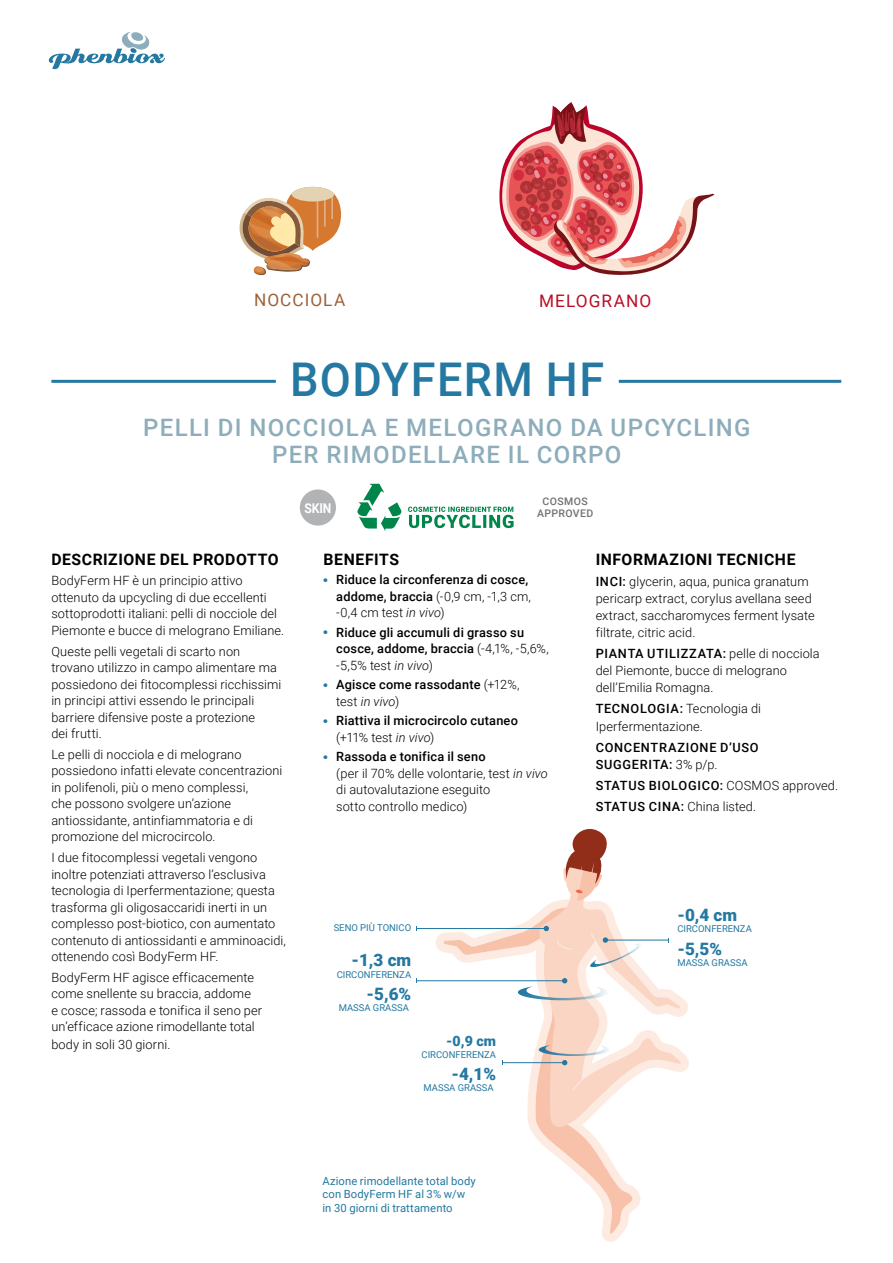
<style>
.page{position:relative;width:893px;height:1263px;background:#fff}
.page>*{position:absolute;margin:0;border:0;box-sizing:border-box;transform-origin:0 0}
._1_Titolo_scheda{font:500 46.5px "Roboto";letter-spacing:.035em;color:#2478a1}
._2_Sottotitolo_sched{font:500 24px/27px "Roboto";letter-spacing:.055em;color:#8dadbb;text-align:center}
.icone_-_ginger{font:17.25px "Roboto";letter-spacing:.06em;color:#bb0d26}
.icone_-_ginger-2{font:17.25px "Roboto";letter-spacing:.06em;color:#9d623b}
.t1{font:900 17.1px "Roboto";color:#2478a1}
._3_Titoletto{font:700 15.75px "Roboto";letter-spacing:.035em;color:#000}
.t2{font:900 14.25px "Roboto";color:#2478a1}
.t3{font:700 13.5px "Roboto";color:#fff;scale:.9 1}
._4_Testo_scheda{font:300 12.75px/16.5px "Roboto";letter-spacing:.01em;color:#000}
._4_Testo_elenco{font:500 12.75px/16.5px "Roboto";letter-spacing:.015em;color:#000}
._4_Testo_elenco-2{font:300 12.75px/16.8px "Roboto";letter-spacing:.005em;color:#000}
._4_Testo_scheda-2{font:500 12.75px/17px "Roboto";letter-spacing:.055em;color:#000}
._5_Didascalie_NEW{font:11.25px/13.5px "Roboto";letter-spacing:.01em;color:#2478a1}
.t4{font:500 10.5px "Roboto";letter-spacing:.035em;color:#707172}
.t5{font:9.45px "Roboto";color:#2478a1}
.s1{font-weight:300}
.s2{font-weight:300;font-style:italic}
.s3{font-weight:500}
.s4{font-style:italic}
</style>
<div class="page">
<svg style="left:49px;top:32px;width:116px;height:37px"></svg>
<svg style="left:499px;top:102px;width:215px;height:173px"></svg>
<hr style="left:51px;top:380px;width:225px;height:3px;background:#2478a1">
<hr style="left:619px;top:380px;width:222px;height:3px;background:#2478a1">
<svg style="left:239px;top:187px;width:102px;height:88px"></svg>
<div style="left:300px;top:489px;width:36px;height:37px;background:#b1b3b4;border-radius:50%"></div>
<svg style="left:357px;top:484px;width:44px;height:47px"></svg>
<svg style="left:408px;top:507px;width:106px;height:21px"></svg>
<svg style="left:435px;top:933px;width:254px;height:309px"></svg>
<hr style="left:417px;top:928px;width:129px;height:1px;background:#2478a1">
<hr style="left:417px;top:980px;width:148px;height:1px;background:#2478a1">
<svg style="left:444px;top:829px;width:238px;height:406px"></svg>
<p class="icone_-_ginger-2" style="left:254px;top:288px;width:93px">NOCCIOLA</p>
<p class="icone_-_ginger" style="left:539px;top:288px;width:114px">MELOGRANO</p>
<p class="_1_Titolo_scheda" style="left:290px;top:347px;width:316px">BODYFERM HF</p>
<p class="_2_Sottotitolo_sched" style="left:143px;top:413px;width:609px">PELLI DI NOCCIOLA E MELOGRANO DA UPCYCLING<br>PER RIMODELLARE IL CORPO</p>
<p class="t3" style="left:304px;top:498px;width:32px">SKIN</p>
<p class="t4" style="left:543px;top:494px;width:47px">COSMOS</p>
<p class="t4" style="left:537px;top:506px;width:58px">APPROVED</p>
<p class="_3_Titoletto" style="left:51px;top:548px;width:229px">DESCRIZIONE DEL PRODOTTO</p>
<p class="_4_Testo_scheda" style="left:51px;top:572px;width:234px">BodyFerm HF è un principio attivo ottenuto da upcycling di due eccellenti sottoprodotti italiani: pelli di nocciole del Piemonte e bucce di melograno Emiliane.</p>
<p class="_4_Testo_scheda" style="left:51px;top:642px;width:232px">Queste pelli vegetali di scarto non trovano utilizzo in campo alimentare ma possiedono dei fitocomplessi ricchissimi in principi attivi essendo le principali barriere difensive poste a protezione<br>dei frutti.</p>
<p class="_4_Testo_scheda" style="left:51px;top:746px;width:233px">Le pelli di nocciola e di melograno possiedono infatti elevate concentrazioni in polifenoli, più o meno complessi,<br>che possono svolgere un’azione antiossidante, antinfiammatoria e di promozione del microcircolo.</p>
<p class="_4_Testo_scheda" style="left:51px;top:849px;width:236px">I due fitocomplessi vegetali vengono inoltre potenziati attraverso l’esclusiva tecnologia di Iperfermentazione; questa trasforma gli oligosaccaridi inerti in un complesso post-biotico, con aumentato contenuto di antiossidanti e amminoacidi, ottenendo così BodyFerm HF.</p>
<p class="_4_Testo_scheda" style="left:51px;top:968px;width:212px">BodyFerm HF agisce efficacemente come snellente su braccia, addome<br>e cosce; rassoda e tonifica il seno per un’efficace azione rimodellante total body in soli 30 giorni.</p>
<p class="_3_Titoletto" style="left:324px;top:548px;width:77px">BENEFITS</p>
<p class="_4_Testo_elenco" style="left:336px;top:571px;width:196px;text-indent:-13px"><sup>●</sup> Riduce la circonferenza di cosce, addome, braccia <span class="s1">(-0,9 cm, -1,3 cm, -0,4 cm test</span> <span class="s2">in vivo</span><span class="s1">)</span></p>
<p class="_4_Testo_elenco" style="left:336px;top:623px;width:214px;text-indent:-13px"><sup>●</sup> Riduce gli accumuli di grasso su cosce, addome, braccia <span class="s1">(-4,1%, -5,6%, -5,5% test</span> <span class="s2">in vivo</span><span class="s1">)</span></p>
<p class="_4_Testo_elenco" style="left:336px;top:676px;width:185px;text-indent:-13px"><sup>●</sup> Agisce come rassodante <span class="s1">(+12%, test</span> <span class="s2">in vivo</span><span class="s1">)</span></p>
<p class="_4_Testo_elenco" style="left:336px;top:712px;width:183px;text-indent:-13px"><sup>●</sup> Riattiva il microcircolo cutaneo <span class="s1">(+11% test</span> <span class="s2">in vivo</span><span class="s1">)</span></p>
<p class="_4_Testo_elenco-2" style="left:336px;top:748px;width:213px;text-indent:-13px"><sup>●</sup> <span class="s3">Rassoda e tonifica il seno<br></span>(per il 70% delle volontarie, test <span class="s4">in vivo </span>di autovalutazione eseguito<br>sotto controllo medico)</p>
<p class="_3_Titoletto" style="left:596px;top:548px;width:201px">INFORMAZIONI TECNICHE</p>
<p class="_4_Testo_scheda" style="left:596px;top:572px;width:220px;line-height:17px"><span class="s3">INCI:</span> glycerin, aqua, punica granatum pericarp extract, corylus avellana seed extract, saccharomyces ferment lysate filtrate, citric acid.</p>
<p class="_4_Testo_scheda" style="left:596px;top:645px;width:226px;line-height:17px"><span class="s3">PIANTA UTILIZZATA:</span> pelle di nocciola del Piemonte, bucce di melograno dell’Emilia Romagna.</p>
<p class="_4_Testo_scheda" style="left:596px;top:700px;width:167px;line-height:17px"><span class="s3">TECNOLOGIA:</span> Tecnologia di<br>Iperfermentazione.</p>
<p class="_4_Testo_scheda-2" style="left:596px;top:738px;width:164px">CONCENTRAZIONE D’USO<br>SUGGERITA: <span class="s1">3% p/p.</span></p>
<p class="_4_Testo_scheda-2" style="left:596px;top:776px;width:244px">STATUS BIOLOGICO: <span class="s1">COSMOS approved.</span></p>
<p class="_4_Testo_scheda" style="left:596px;top:798px;width:162px"><span class="s3">STATUS CINA:</span> China listed.</p>
<p class="t1" style="left:677px;top:903px;width:61px">-0,4 cm</p>
<p class="t5" style="left:677px;top:922px;width:76px">CIRCONFERENZA</p>
<p class="t1" style="left:677px;top:936px;width:46px">-5,5%</p>
<p class="t5" style="left:334px;top:921px;width:79px">SENO PIÙ TONICO</p>
<p class="t1" style="left:351px;top:948px;width:61px">-1,3 cm</p>
<p class="t5" style="left:677px;top:956px;width:72px">MASSA GRASSA</p>
<p class="t5" style="left:337px;top:967px;width:76px">CIRCONFERENZA</p>
<p class="t1" style="left:367px;top:982px;width:46px">-5,6%</p>
<p class="t5" style="left:339px;top:1001px;width:72px">MASSA GRASSA</p>
<p class="t2" style="left:446px;top:1031px;width:51px">-0,9 cm</p>
<p class="t5" style="left:422px;top:1047px;width:76px">CIRCONFERENZA</p>
<p class="t1" style="left:451px;top:1062px;width:46px">-4,1%</p>
<p class="t5" style="left:423px;top:1081px;width:72px">MASSA GRASSA</p>
<p class="_5_Didascalie_NEW" style="left:322px;top:1173px;width:155px">Azione rimodellante total body con BodyFerm HF al 3% w/w in 30 giorni di trattamento</p>
</div>
